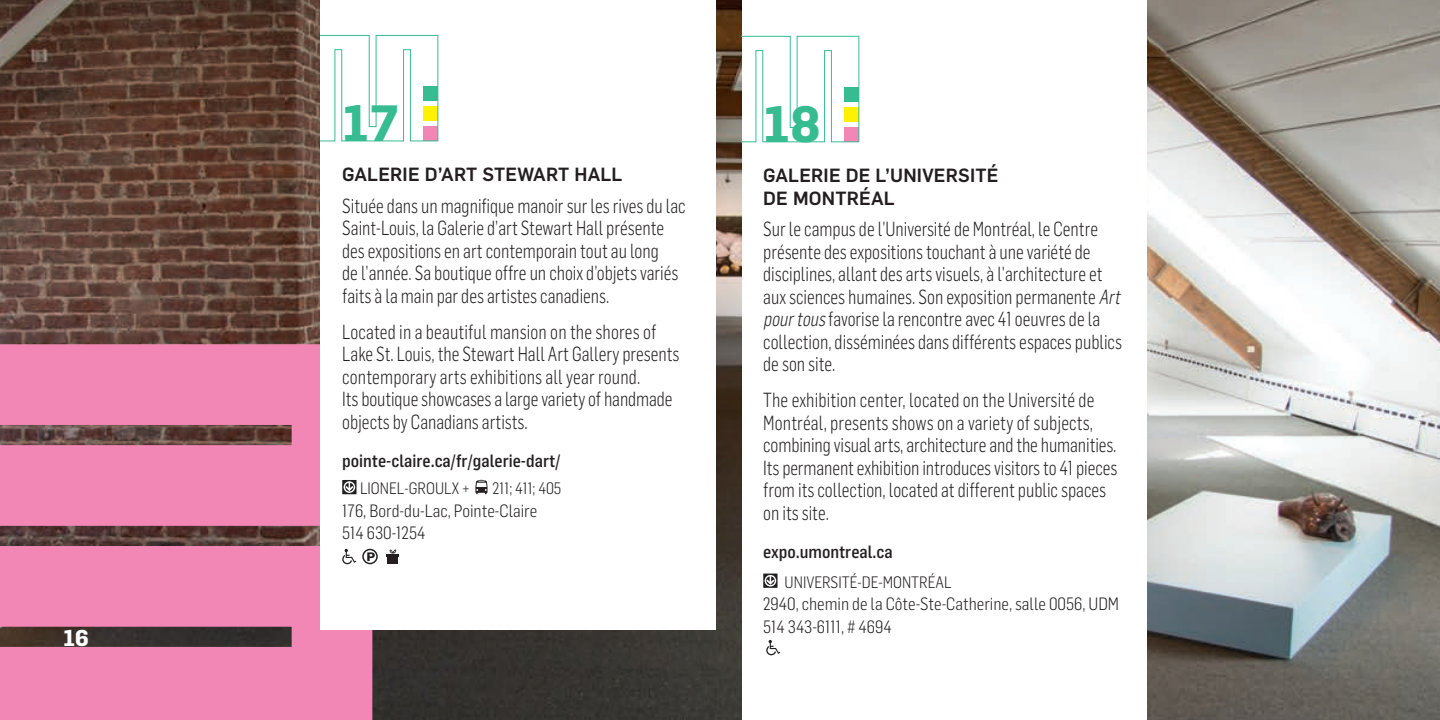
<style>
.page{position:relative;width:1440px;height:720px;background:#fff}
.page>*{position:absolute;margin:0;border:0;box-sizing:border-box;transform-origin:0 0}
.t1{font:700 50px "Flama";color:#37bc92}
.t2{font:700 22.5px "Flama";color:#fff}
.t3{font:300 20px/22.5px "Flama Semicondensed";color:#231f20;scale:.85 1}
.t4{font:500 18.75px/22.5px "Flama";letter-spacing:.01em;color:#231f20}
.t5{font:300 17.5px/22.5px "Flama Semicondensed";color:#231f20;scale:.95 1}
.t6{font:500 17.5px "Flama Semicondensed";color:#231f20;scale:.95 1}
.t7{font:300 16.25px "Flama Semicondensed";color:#231f20;scale:.95 1}
.s1{font-style:italic}
</style>
<div class="page">
<img style="left:0;top:0;width:1440px;height:720px">
<svg style="left:0;top:344px;width:372px;height:376px;background:#da7ca3"></svg>
<div style="left:320px;top:0;width:396px;height:630px;background:#fff"></div>
<svg style="left:320px;top:35px;width:118px;height:106px"></svg>
<svg style="left:342px;top:480px;width:15px;height:14px"></svg>
<svg style="left:475px;top:480px;width:13px;height:14px"></svg>
<svg style="left:342px;top:549px;width:14px;height:15px"></svg>
<svg style="left:362px;top:549px;width:16px;height:15px"></svg>
<div style="left:388px;top:557px;width:10px;height:7px;background:#231f20"></div>
<svg style="left:387px;top:550px;width:12px;height:7px"></svg>
<div style="left:742px;top:0;width:406px;height:720px;background:#fff"></div>
<svg style="left:742px;top:36px;width:117px;height:106px"></svg>
<svg style="left:763px;top:574px;width:15px;height:14px"></svg>
<svg style="left:766px;top:640px;width:14px;height:15px"></svg>
<p class="t2" style="left:63px;top:624px;width:27px">16</p>
<h1 class="t1" style="left:342px;top:93px;width:58px">17</h1>
<p class="t4" style="left:342px;top:162px;width:282px">GALERIE D’ART STEWART HALL</p>
<p class="t3" style="left:342px;top:194px;width:406px">Située dans un magnifique manoir sur les rives du lac Saint-Louis, la Galerie d’art Stewart Hall présente des expositions en art contemporain tout au long<br>de l’année. Sa boutique offre un choix d’objets variés faits à la main par des artistes canadiens.</p>
<p class="t3" style="left:342px;top:320px;width:398px">Located in a beautiful mansion on the shores of Lake St. Louis, the Stewart Hall Art Gallery presents contemporary arts exhibitions all year round.<br>Its boutique showcases a large variety of handmade objects by Canadians artists.</p>
<p class="t6" style="left:342px;top:450px;width:231px">pointe-claire.ca/fr/galerie-dart/</p>
<p class="t7" style="left:360px;top:478px;width:118px">LIONEL-GROULX +</p>
<p class="t7" style="left:493px;top:478px;width:74px">211; 411; 405</p>
<p class="t5" style="left:342px;top:499px;width:207px">176, Bord-du-Lac, Pointe-Claire<br>514 630-1254</p>
<h1 class="t1" style="left:763px;top:94px;width:59px">18</h1>
<p class="t4" style="left:763px;top:163px;width:237px">GALERIE DE L’UNIVERSITÉ<br>DE MONTRÉAL</p>
<p class="t3" style="left:763px;top:217px;width:426px">Sur le campus de l’Université de Montréal, le Centre présente des expositions touchant à une variété de disciplines, allant des arts visuels, à l’architecture et aux sciences humaines. Son exposition permanente <span class="s1">Art pourtous</span>favorise la rencontre avec 41 oeuvres de la collection, disséminées dans différents espaces publics de son site.</p>
<p class="t3" style="left:763px;top:388px;width:418px">The exhibition center, located on the Université de Montréal, presents shows on a variety of subjects, combining visual arts, architecture and the humanities.<br>Its permanent exhibition introduces visitors to 41 pieces from its collection, located at different public spaces on its site.</p>
<p class="t6" style="left:763px;top:541px;width:138px">expo.umontreal.ca</p>
<p class="t7" style="left:785px;top:572px;width:177px">UNIVERSITÉ-DE-MONTRÉAL</p>
<p class="t5" style="left:763px;top:592px;width:376px">2940, chemin de la Côte-Ste-Catherine, salle 0056, UDM<br>514 343-6111, # 4694</p>
</div>
